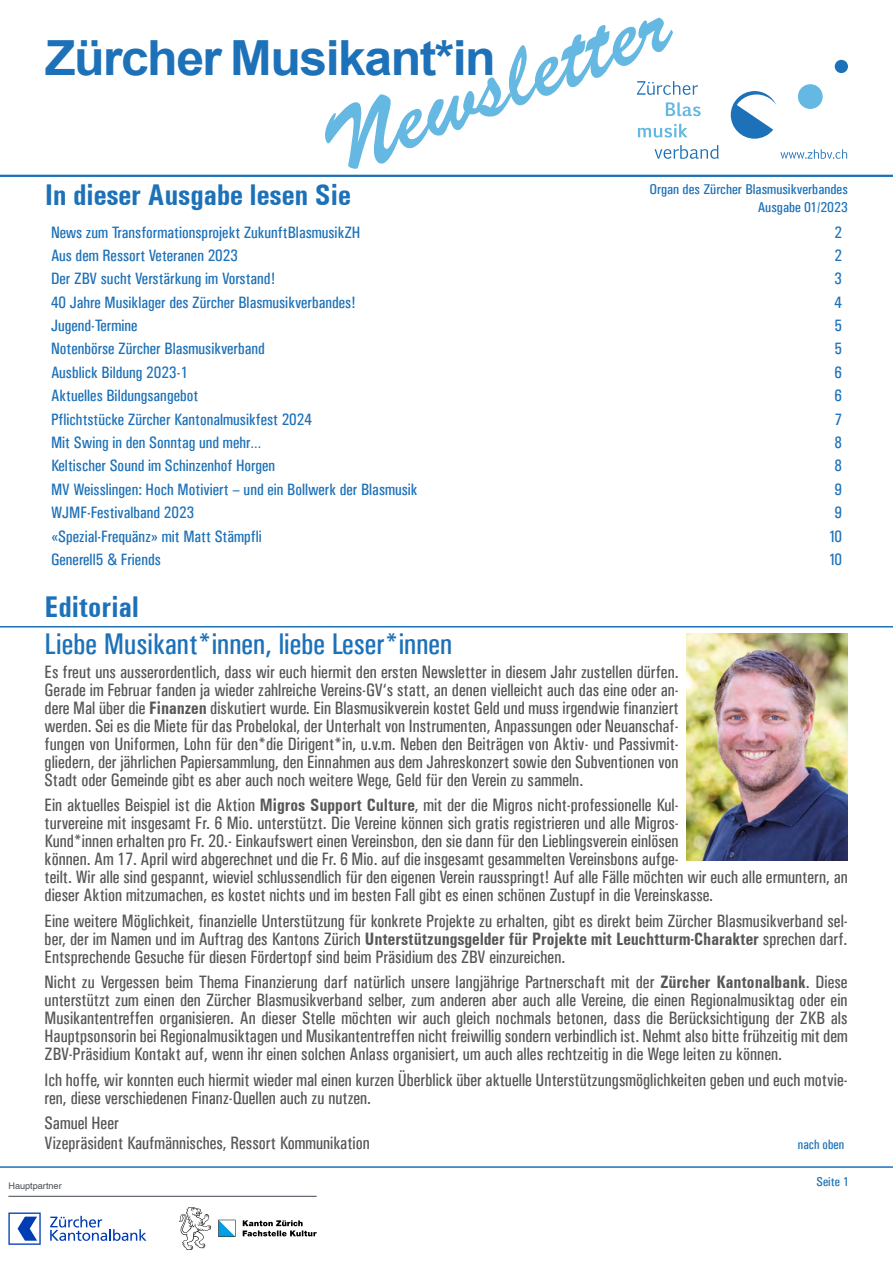
<style>
.page{position:relative;width:893px;height:1263px;background:#fff}
.page>*{position:absolute;margin:0;border:0;box-sizing:border-box;transform-origin:0 0}
.t1{font:88.5px "Brush Script Std";color:#64b8e1}
.t2{font:700 48.45px "Arial";letter-spacing:-.03em;color:#1d71b8}
.t3{font:30px "Univers Condensed";color:#1d71b8}
.t4{font:700 condensed 30px "Univers";color:#1d71b8}
.t5{font:18px/18px "Univers Condensed";color:#575756;text-align:justify}
.t6{font:16.5px "Univers Condensed";color:#1d71b8}
.t7{font:14.25px/18px "Univers Condensed";color:#1d71b8;text-align:right;scale:1.05 1}
.t8{font:13.5px "Univers Condensed";color:#1d71b8}
.t9{font:12.9px "Univers Condensed";color:#1d71b8;scale:1.05 1}
.t10{font:9.15px "Helvetica";color:#4a5058}
.s1{font-family:"Univers";font-weight:700;font-stretch:condensed}
</style>
<div class="page">
<svg style="left:637px;top:81px;width:61px;height:14px"></svg>
<svg style="left:666px;top:102px;width:35px;height:14px"></svg>
<svg style="left:638px;top:124px;width:49px;height:14px"></svg>
<svg style="left:654px;top:145px;width:65px;height:14px"></svg>
<svg style="left:731px;top:91px;width:45px;height:48px"></svg>
<div style="left:798px;top:84px;width:25px;height:25px;background:#64b8e1;border-radius:50%"></div>
<div style="left:835px;top:60px;width:13px;height:13px;background:#1d71b8;border-radius:50%"></div>
<svg style="left:780px;top:149px;width:67px;height:10px"></svg>
<hr style="left:0;top:1166px;width:893px;height:2px;background:#1d71b8">
<svg style="left:8px;top:1212px;width:33px;height:33px"></svg>
<svg style="left:50px;top:1216px;width:96px;height:25px"></svg>
<svg style="left:243px;top:1220px;width:74px;height:16px"></svg>
<svg style="left:179px;top:1207px;width:32px;height:43px"></svg>
<svg style="left:218px;top:1220px;width:18px;height:17px"></svg>
<hr style="left:8px;top:1196px;width:309px;height:1px;background:#4a5058">
<svg style="left:0;top:175px;width:893px;height:452px"></svg>
<img style="left:686px;top:634px;width:162px;height:227px">
<h1 class="t1" style="left:307px;top:103px;width:367px;rotate:-21deg">Newsletter</h1>
<h2 class="t2" style="left:45px;top:23px;width:452px">Zürcher Musikant*in</h2>
<h3 class="t4" style="left:45px;top:177px;width:307px">In dieser Ausgabe lesen Sie</h3>
<p class="t6" style="left:51px;top:222px;width:311px">News zum Transformationsprojekt ZukunftBlasmusikZH</p>
<p class="t6" style="left:834px;top:222px;width:9px">2</p>
<p class="t6" style="left:51px;top:246px;width:189px">Aus dem Ressort Veteranen 2023</p>
<p class="t6" style="left:834px;top:246px;width:9px">2</p>
<p class="t6" style="left:51px;top:269px;width:226px">Der ZBV sucht Verstärkung im Vorstand!</p>
<p class="t6" style="left:834px;top:269px;width:9px">3</p>
<p class="t6" style="left:51px;top:292px;width:307px">40 Jahre Musiklager des Zürcher Blasmusikverbandes!</p>
<p class="t6" style="left:834px;top:292px;width:9px">4</p>
<p class="t6" style="left:51px;top:316px;width:88px">Jugend-Termine</p>
<p class="t6" style="left:834px;top:316px;width:9px">5</p>
<p class="t6" style="left:51px;top:339px;width:215px">Notenbörse Zürcher Blasmusikverband</p>
<p class="t6" style="left:834px;top:339px;width:9px">5</p>
<p class="t6" style="left:51px;top:362px;width:138px">Ausblick Bildung 2023-1</p>
<p class="t6" style="left:834px;top:362px;width:9px">6</p>
<p class="t6" style="left:51px;top:386px;width:149px">Aktuelles Bildungsangebot</p>
<p class="t6" style="left:834px;top:386px;width:9px">6</p>
<p class="t6" style="left:51px;top:409px;width:263px">Pflichtstücke Zürcher Kantonalmusikfest 2024</p>
<p class="t6" style="left:834px;top:409px;width:9px">7</p>
<p class="t6" style="left:51px;top:433px;width:212px">Mit Swing in den Sonntag und mehr…</p>
<p class="t6" style="left:834px;top:433px;width:9px">8</p>
<p class="t6" style="left:51px;top:456px;width:226px">Keltischer Sound im Schinzenhof Horgen</p>
<p class="t6" style="left:834px;top:456px;width:9px">8</p>
<p class="t6" style="left:51px;top:479px;width:368px">MV Weisslingen: Hoch Motiviert – und ein Bollwerk der Blasmusik</p>
<p class="t6" style="left:834px;top:479px;width:9px">9</p>
<p class="t6" style="left:51px;top:503px;width:145px">WJMF-Festivalband 2023</p>
<p class="t6" style="left:834px;top:503px;width:9px">9</p>
<p class="t6" style="left:51px;top:526px;width:212px">«Spezial-Frequänz» mit Matt Stämpfli</p>
<p class="t6" style="left:829px;top:526px;width:15px">10</p>
<p class="t6" style="left:51px;top:549px;width:111px">Generell5 &amp; Friends</p>
<p class="t6" style="left:829px;top:549px;width:15px">10</p>
<h3 class="t4" style="left:45px;top:589px;width:96px">Editorial</h3>
<p class="t7" style="left:649px;top:180px;width:191px">Organ des Zürcher Blasmusikverbandes<br>Ausgabe 01/2023</p>
<h3 class="t3" style="left:45px;top:626px;width:409px">Liebe Musikant*innen, liebe Leser*innen</h3>
<p class="t5" style="left:45px;top:663px;width:635px">Es freut uns ausserordentlich, dass wir euch hiermit den ersten Newsletter in diesem Jahr zustellen dürfen.<br>Gerade im Februar fanden ja wieder zahlreiche Vereins-GV‘s statt, an denen vielleicht auch das eine oder an&shy;dere Mal über die <span class="s1">Finanzen</span> diskutiert wurde. Ein Blasmusikverein kostet Geld und muss irgendwie finanziert werden. Sei es die Miete für das Probelokal, der Unterhalt von Instrumenten, Anpassungen oder Neuanschaf&shy;fungen von Uniformen, Lohn für den*die Dirigent*in, u.v.m. Neben den Beiträgen von Aktiv- und Passivmit&shy;gliedern, der jährlichen Papiersammlung, den Einnahmen aus dem Jahreskonzert sowie den Subventionen von Stadt oder Gemeinde gibt es aber auch noch weitere Wege, Geld für den Verein zu sammeln.</p>
<p class="t5" style="left:45px;top:796px;width:805px;text-align:left">Ein aktuelles Beispiel ist die Aktion <span class="s1">Migros Support Culture</span>, mit der die Migros nicht-professionelle Kul-<br>turvereine mit insgesamt Fr. 6 Mio. unterstützt. Die Vereine können sich gratis registrieren und alle Migros-<br>Kund*innen erhalten pro Fr. 20.- Einkaufswert einen Vereinsbon, den sie dann für den Lieblingsverein einlösen<br>können. Am 17. April wird abgerechnet und die Fr. 6 Mio. auf die insgesamt gesammelten Vereinsbons aufge-<br>teilt. Wir alle sind gespannt, wieviel schlussendlich für den eigenen Verein rausspringt! Auf alle Fälle möchten wir euch alle ermuntern, an dieser Aktion mitzumachen, es kostet nichts und im besten Fall gibt es einen schönen Zustupf in die Vereinskasse.</p>
<p class="t5" style="left:45px;top:912px;width:804px">Eine weitere Möglichkeit, finanzielle Unterstützung für konkrete Projekte zu erhalten, gibt es direkt beim Zürcher Blasmusikverband sel&shy;ber, der im Namen und im Auftrag des Kantons Zürich <span class="s1">Unterstützungsgelder für Projekte mit Leuchtturm-Charakter</span> sprechen darf.<br>Entsprechende Gesuche für diesen Fördertopf sind beim Präsidium des ZBV einzureichen.</p>
<p class="t5" style="left:45px;top:973px;width:805px">Nicht zu Vergessen beim Thema Finanzierung darf natürlich unsere langjährige Partnerschaft mit der <span class="s1">Zürcher Kantonalbank</span>. Diese unterstützt zum einen den Zürcher Blasmusikverband selber, zum anderen aber auch alle Vereine, die einen Regionalmusiktag oder ein Musikantentreffen organisieren. An dieser Stelle möchten wir auch gleich nochmals betonen, dass die Berücksichtigung der ZKB als Hauptpsonsorin bei Regionalmusiktagen und Musikantentreffen nicht freiwillig sondern verbindlich ist. Nehmt also bitte frühzeitig mit dem ZBV-Präsidium Kontakt auf, wenn ihr einen solchen Anlass organisiert, um auch alles rechtzeitig in die Wege leiten zu können.</p>
<p class="t5" style="left:45px;top:1071px;width:804px">Ich hoffe, wir konnten euch hiermit wieder mal einen kurzen Überblick über aktuelle Unterstützungsmöglichkeiten geben und euch motvie&shy;ren, diese verschiedenen Finanz-Quellen auch zu nutzen.</p>
<p class="t5" style="left:45px;top:1113px;width:327px;line-height:19.5px">Samuel Heer<br>Vizepräsident Kaufmännisches, Ressort Kommunikation</p>
<p class="t8" style="left:798px;top:1136px;width:48px">nach oben</p>
<p class="t10" style="left:8px;top:1180px;width:55px">Hauptpartner</p>
<p class="t9" style="left:816px;top:1174px;width:33px">Seite 1</p>
</div>
